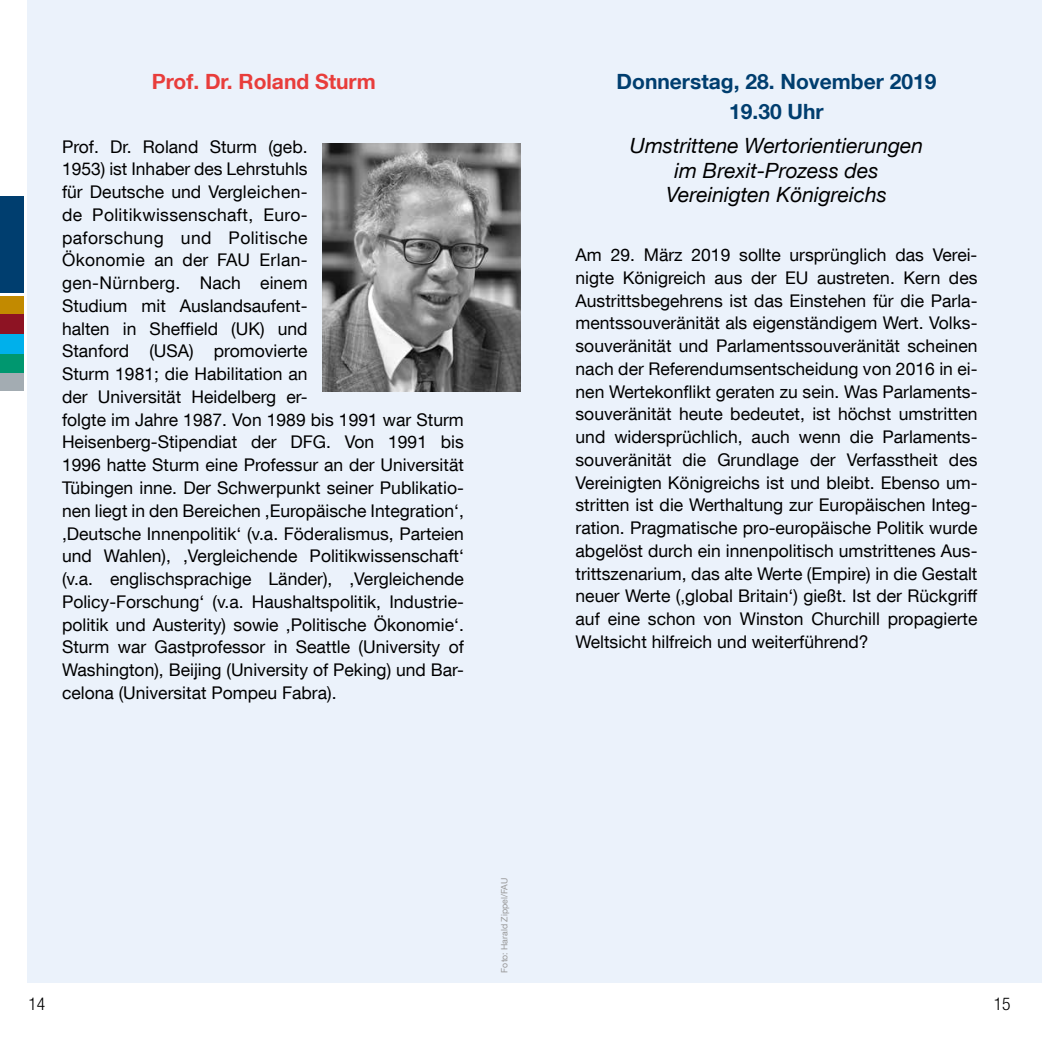
<style>
.page{position:relative;width:1042px;height:1042px;background:#fff}
.page>*{position:absolute;margin:0;border:0;box-sizing:border-box;transform-origin:0 0}
.t1{font:italic 21px/24.5px "Helvetica Neue LT Com";color:#000;text-align:center}
.t2{font:700 21px/29.4px "Helvetica Neue LT Com";color:#003e6f;text-align:center}
.t3{font:700 21px "Helvetica Neue LT Com";color:#e83d3b}
.t4{font:17.5px/22.8px "Helvetica Neue LT Com";color:#000;text-align:justify}
.t5{font:300 condensed 17.5px "Helvetica Neue LT Com";color:#000}
.t6{font:8.75px "Helvetica Neue LT Com";color:#989898}
</style>
<div class="page">
<div style="left:28px;top:0;width:493px;height:982px;background:#ebf2fb"></div>
<div style="left:0;top:295px;width:24px;height:19px;background:#c28a00"></div>
<div style="left:0;top:196px;width:24px;height:99px;background:#003e6f"></div>
<div style="left:0;top:314px;width:24px;height:20px;background:#8d1323"></div>
<div style="left:0;top:334px;width:24px;height:20px;background:#00b0eb"></div>
<div style="left:0;top:354px;width:24px;height:19px;background:#00976f"></div>
<div style="left:0;top:373px;width:24px;height:20px;background:#a3acb2"></div>
<hr style="left:0;top:391px;width:26px;height:3px;background:#fff">
<hr style="left:0;top:293px;width:26px;height:3px;background:#fff">
<div style="left:521px;top:0;width:521px;height:982px;background:#ebf2fb"></div>
<img style="left:322px;top:144px;width:199px;height:248px">
<p class="t3" style="left:152px;top:69px;width:226px">Prof. Dr. Roland Sturm</p>
<p class="t4" style="left:62px;top:135px;width:403px;text-align:left">Prof. Dr. Roland Sturm (geb.<br>1953) ist Inhaber des Lehrstuhls<br>für Deutsche und Vergleichen-<br>de Politikwissenschaft, Euro-<br>paforschung und Politische<br>Ökonomie an der FAU Erlan-<br>gen-Nürnberg. Nach einem<br>Studium mit Auslandsaufent-<br>halten in Sheffield (UK) und<br>Stanford (USA) promovierte<br>Sturm 1981; die Habilitation an<br>der Universität Heidelberg er-<br>folgte im Jahre 1987. Von 1989 bis 1991 war Sturm Heisenberg-Stipendiat der DFG. Von 1991 bis 1996 hatte Sturm eine Professur an der Universität Tübingen inne. Der Schwerpunkt seiner Publikatio&shy;nen liegt in den Bereichen ‚Europäische Integration‘, ‚Deutsche Innenpolitik‘ (v.a. Föderalismus, Parteien und Wahlen), ‚Vergleichende Politikwissenschaft‘ (v.a. englischsprachige Länder), ‚Vergleichende Policy-Forschung‘ (v.a. Haushaltspolitik, Industrie&shy;politik und Austerity) sowie ‚Politische Ökonomie‘.<br>Sturm war Gastprofessor in Seattle (University of Washington), Beijing (University of Peking) und Bar&shy;celona (Universitat Pompeu Fabra).</p>
<p class="t2" style="left:616px;top:67px;width:321px">Donnerstag, 28. November 2019<br>19.30 Uhr</p>
<p class="t1" style="left:630px;top:133px;width:295px">Umstrittene Wertorientierungen im Brexit-Prozess des<br>Vereinigten Königreichs</p>
<p class="t4" style="left:575px;top:243px;width:403px">Am 29. März 2019 sollte ursprünglich das Verei&shy;nigte Königreich aus der EU austreten. Kern des Austrittsbegehrens ist das Einstehen für die Parla&shy;mentssouveränität als eigenständigem Wert. Volks&shy;souveränität und Parlamentssouveränität scheinen nach der Referendumsentscheidung von 2016 in ei&shy;nen Wertekonflikt geraten zu sein. Was Parlaments&shy;souveränität heute bedeutet, ist höchst umstritten und widersprüchlich, auch wenn die Parlaments&shy;souveränität die Grundlage der Verfasstheit des Vereinigten Königreichs ist und bleibt. Ebenso um&shy;stritten ist die Werthaltung zur Europäischen Integ&shy;ration. Pragmatische pro-europäische Politik wurde abgelöst durch ein innenpolitisch umstrittenes Aus&shy;trittszenarium, das alte Werte (Empire) in die Gestalt neuer Werte (‚global Britain‘) gießt. Ist der Rückgriff auf eine schon von Winston Churchill propagierte Weltsicht hilfreich und weiterführend?</p>
<p class="t6" style="left:499px;top:972px;width:96px;rotate:-90deg">Foto: Harald Zippel/FAU</p>
<p class="t5" style="left:29px;top:993px;width:18px">14</p>
<p class="t5" style="left:993px;top:993px;width:18px">15</p>
</div>
